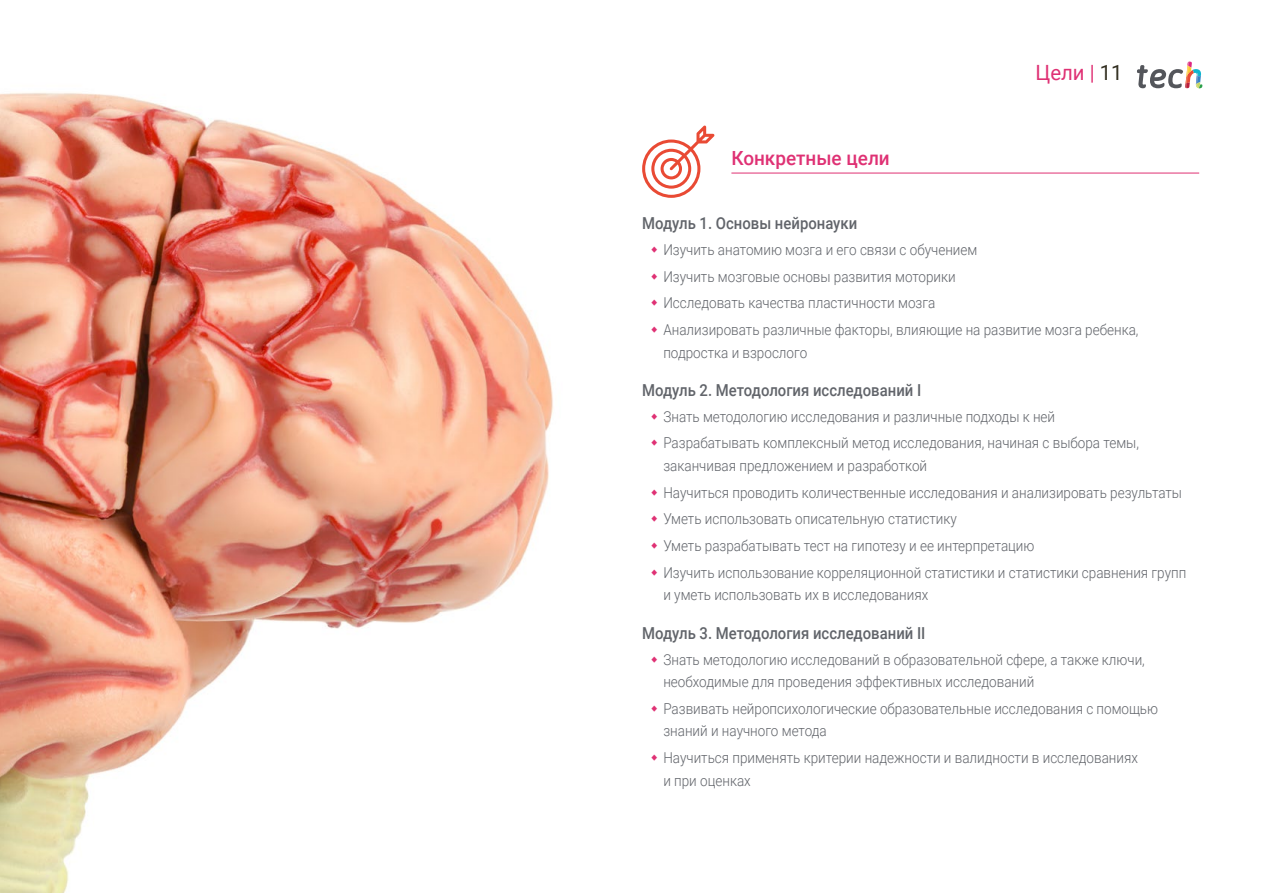
<style>
.page{position:relative;width:1263px;height:893px;background:#fff}
.page>*{position:absolute;margin:0;border:0;box-sizing:border-box;transform-origin:0 0}
.t1{font:21px "Roboto";color:#df3174}
.t2{font:500 19.5px "Roboto";color:#df3174}
.t3{font:500 16.5px "Roboto";color:#61646a;scale:.9 1}
.t4{font:300 15px/26.7px "Roboto";color:#61646a;scale:.9 1}
.s1{color:#312e20}
</style>
<div class="page">
<hr style="left:731px;top:173px;width:468px;height:1px;background:#df3173">
<svg style="left:642px;top:125px;width:72px;height:73px"></svg>
<img style="left:0;top:92px;width:553px;height:801px">
<svg style="left:1137px;top:62px;width:65px;height:27px"></svg>
<h2 class="t2" style="left:731px;top:144px;width:160px">Конкретные цели</h2>
<h1 class="t1" style="left:1035px;top:57px;width:89px">Цели | <span class="s1">11</span></h1>
<p class="t3" style="left:642px;top:212px;width:241px">Модуль 1. Основы нейронауки</p>
<p class="t4" style="left:663px;top:236px;width:529px">Изучить анатомию мозга и его связи с обучением<br>Изучить мозговые основы развития моторики<br>Исследовать качества пластичности мозга<br>Анализировать различные факторы, влияющие на развитие мозга ребенка,</p>
<p class="t4" style="left:663px;top:338px;width:161px">подростка и взрослого</p>
<p class="t3" style="left:642px;top:379px;width:312px">Модуль 2. Методология исследований I</p>
<p class="t4" style="left:663px;top:402px;width:530px">Знать методологию исследования и различные подходы к ней<br>Разрабатывать комплексный метод исследования, начиная с выбора темы,</p>
<p class="t4" style="left:663px;top:452px;width:582px">заканчивая предложением и разработкой<br>Научиться проводить количественные исследования и анализировать результаты Уметь использовать описательную статистику<br>Уметь разрабатывать тест на гипотезу и ее интерпретацию<br>Изучить использование корреляционной статистики и статистики сравнения групп</p>
<p class="t4" style="left:663px;top:581px;width:296px">и уметь использовать их в исследованиях</p>
<p class="t3" style="left:642px;top:622px;width:316px">Модуль 3. Методология исследований II</p>
<p class="t4" style="left:663px;top:647px;width:536px;line-height:22.5px">Знать методологию исследований в образовательной сфере, а также ключи, необходимые для проведения эффективных исследований</p>
<p class="t4" style="left:663px;top:697px;width:551px;line-height:22.5px">Развивать нейропсихологические образовательные исследования с помощью знаний и научного метода</p>
<p class="t4" style="left:663px;top:746px;width:529px;line-height:22.5px">Научиться применять критерии надежности и валидности в исследованиях и при оценках</p>
</div>
